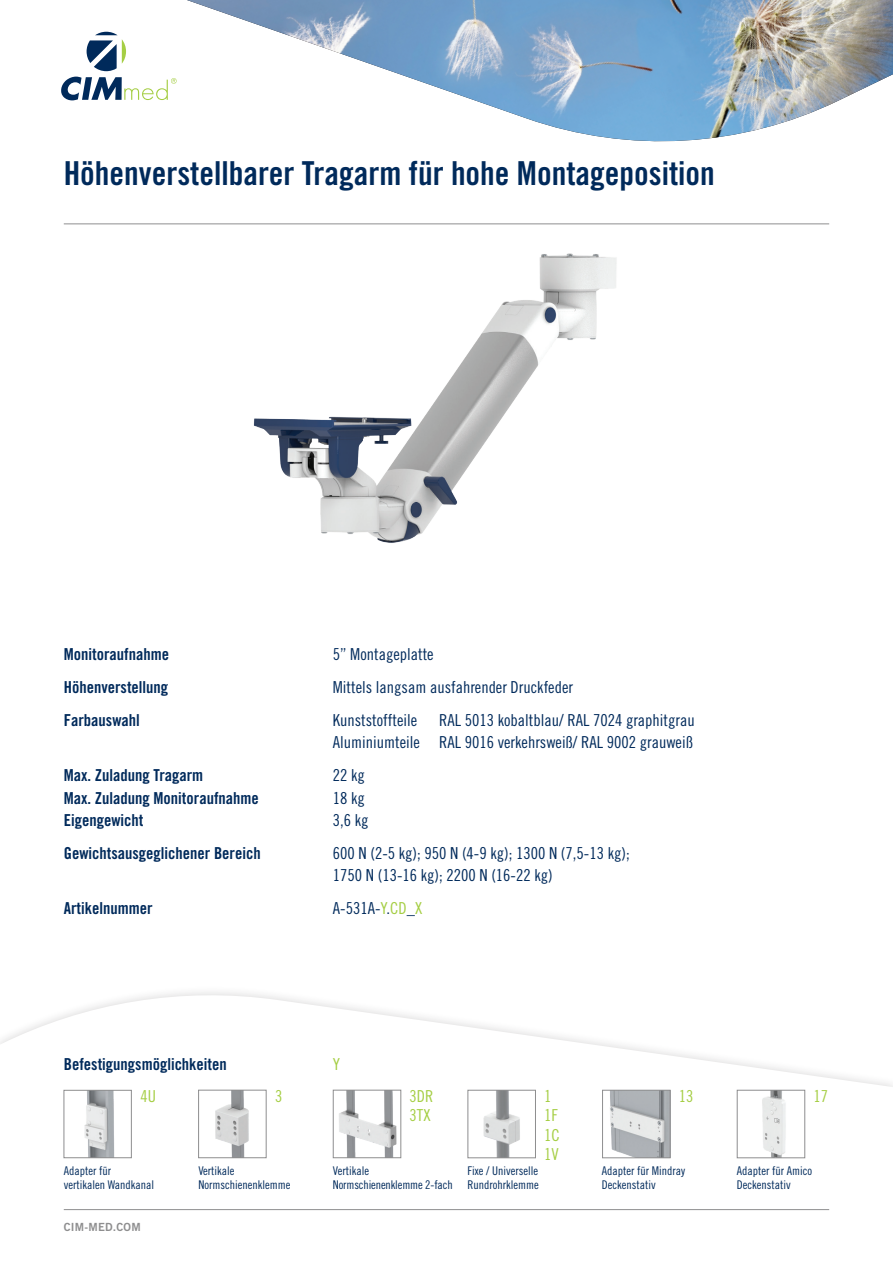
<style>
.page{position:relative;width:893px;height:1263px;background:#fff}
.page>*{position:absolute;margin:0;border:0;box-sizing:border-box;transform-origin:0 0}
.t1{font:33px "Trade Gothic LT Std Bd Cn 20";color:#002a5b}
.t2{font:16.5px/22.5px "Trade Gothic LT Std Cn 18";color:#002a5b}
.t3{font:16.5px/32.7px "Trade Gothic LT Std Bd Cn 20";color:#002a5b;text-align:justify}
.t4{font:16.5px/19.5px "Trade Gothic LT Std Cn 18";color:#a5ce44}
.t5{font:12px/13.2px "Trade Gothic LT Std Cn 18";color:#002a5b}
.t6{font:11.25px "Trade Gothic LT Std Bd 2";letter-spacing:.02em;color:#8e8e8f}
.s1{color:#a5ce44}
</style>
<div class="page">
<svg style="left:0;top:992px;width:893px;height:219px"></svg>
<img style="left:187px;top:0;width:706px;height:142px">
<img style="left:335px;top:1092px;width:64px;height:64px">
<div style="left:333px;top:1090px;width:68px;height:68px;border:1px solid #8e8e8f"></div>
<img style="left:200px;top:1092px;width:64px;height:64px">
<div style="left:198px;top:1090px;width:68px;height:68px;border:1px solid #8e8e8f"></div>
<img style="left:470px;top:1092px;width:64px;height:64px">
<div style="left:468px;top:1090px;width:68px;height:68px;border:1px solid #8e8e8f"></div>
<img style="left:66px;top:1092px;width:64px;height:64px">
<div style="left:64px;top:1090px;width:68px;height:68px;border:1px solid #8e8e8f"></div>
<hr style="left:64px;top:224px;width:765px;height:1px;background:#8e8e8f">
<hr style="left:64px;top:1209px;width:765px;height:1px;background:#8e8e8f">
<img style="left:739px;top:1092px;width:64px;height:64px">
<div style="left:737px;top:1090px;width:68px;height:68px;border:1px solid #8e8e8f"></div>
<img style="left:604px;top:1092px;width:64px;height:64px">
<div style="left:602px;top:1090px;width:68px;height:68px;border:1px solid #8e8e8f"></div>
<svg style="left:87px;top:32px;width:39px;height:39px"></svg>
<svg style="left:61px;top:77px;width:116px;height:23px"></svg>
<img style="left:253px;top:253px;width:364px;height:290px">
<h1 class="t1" style="left:64px;top:154px;width:652px">Höhenverstellbarer Tragarm für hohe Montageposition</h1>
<p class="t3" style="left:64px;top:638px;width:107px">Monitoraufnahme Höhenverstellung Farbauswahl</p>
<p class="t3" style="left:64px;top:764px;width:197px;line-height:22.5px;text-align:left">Max. Zuladung Tragarm<br>Max. Zuladung Monitoraufnahme<br>Eigengewicht</p>
<p class="t3" style="left:64px;top:836px;width:198px">Gewichtsausgeglichener Bereich</p>
<p class="t3" style="left:64px;top:892px;width:90px">Artikelnummer</p>
<p class="t2" style="left:333px;top:638px;width:242px;line-height:32.7px">5” Montageplatte<br>Mittels langsam ausfahrender Druckfeder<br>Kunststoffteile</p>
<p class="t2" style="left:333px;top:708px;width:363px;text-align:right">RAL 5013 kobaltblau/ RAL 7024 graphitgrau<br>Aluminiumteile RAL 9016 verkehrsweiß/ RAL 9002 grauweiß</p>
<p class="t2" style="left:333px;top:764px;width:37px">22 kg<br>18 kg<br>3,6 kg</p>
<p class="t2" style="left:333px;top:841px;width:298px">600 N (2-5 kg); 950 N (4-9 kg); 1300 N (7,5-13 kg);<br>1750 N (13-16 kg); 2200 N (16-22 kg)</p>
<p class="t2" style="left:333px;top:897px;width:91px">A-531A-<span class="s1">Y</span>.<span class="s1">CD</span>_<span class="s1">X</span></p>
<p class="t3" style="left:64px;top:1047px;width:165px">Befestigungsmöglichkeiten</p>
<p class="t4" style="left:333px;top:1054px;width:9px">Y</p>
<p class="t4" style="left:140px;top:1086px;width:17px">4U</p>
<p class="t4" style="left:275px;top:1086px;width:9px">3</p>
<p class="t4" style="left:410px;top:1086px;width:25px">3DR<br>3TX</p>
<p class="t4" style="left:544px;top:1086px;width:17px">1<br>1F<br>1C<br>1V</p>
<p class="t4" style="left:679px;top:1086px;width:16px">13</p>
<p class="t4" style="left:813px;top:1086px;width:16px">17</p>
<p class="t5" style="left:64px;top:1164px;width:92px">Adapter für vertikalen Wandkanal</p>
<p class="t5" style="left:198px;top:1164px;width:94px">Vertikale<br>Normschienenklemme</p>
<p class="t5" style="left:333px;top:1164px;width:121px">Vertikale<br>Normschienenklemme 2-fach</p>
<p class="t5" style="left:467px;top:1164px;width:73px">Fixe / Universelle<br>Rundrohrklemme</p>
<p class="t5" style="left:602px;top:1164px;width:85px">Adapter für Mindray<br>Deckenstativ</p>
<p class="t5" style="left:737px;top:1164px;width:77px">Adapter für Amico<br>Deckenstativ</p>
<p class="t6" style="left:64px;top:1220px;width:78px">CIM-MED.COM</p>
</div>
